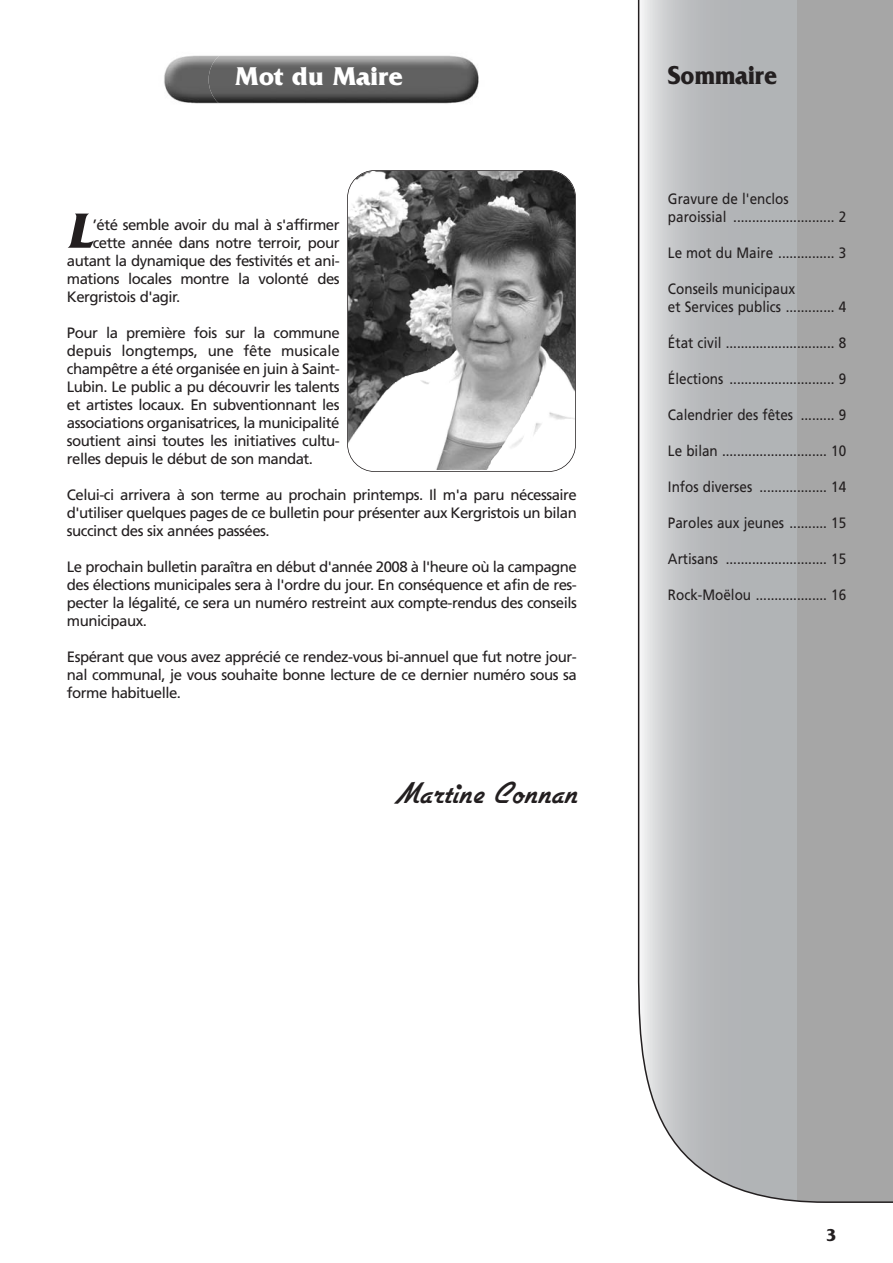
<style>
.page{position:relative;width:893px;height:1263px;background:#fff}
.page>*{position:absolute;margin:0;border:0;box-sizing:border-box;transform-origin:0 0}
.t1{font:italic 700 51.9px "Friz Quadrata";color:#231f20}
.t2{font:700 28.5px "Gillies";color:#231f20}
.t3{font:700 27px "Friz Quadrata";color:#fff}
.t4{font:700 27px "Friz Quadrata";color:#231f20;scale:.9 1}
.t5{font:700 18px "Friz Quadrata";color:#231f20}
.t6{font:15px/18px "Frutiger";letter-spacing:-.035em;color:#231f20;text-align:justify}
.t7{font:15px/18px "Frutiger";color:#231f20;scale:.9 1}
</style>
<div class="page">
<svg style="left:638px;top:0;width:255px;height:1203px;background:#b4b5b6"></svg>
<img style="left:348px;top:171px;width:227px;height:299px">
<div style="left:347px;top:170px;width:229px;height:302px;border:1px solid #231f20;border-radius:28px"></div>
<img style="left:153px;top:47px;width:306px;height:66px;border-radius:33px">
<img style="left:209px;top:47px;width:276px;height:66px;border-radius:33px">
<h3 class="t3" style="left:235px;top:66px;width:169px">Mot du Maire</h3>
<h1 class="t1" style="left:67px;top:213px;width:37px">L</h1>
<p class="t6" style="left:93px;top:217px;width:248px">’été semble avoir du mal à s'affirmer</p>
<p class="t6" style="left:93px;top:235px;width:248px">cette année dans notre terroir, pour</p>
<p class="t6" style="left:67px;top:253px;width:274px">autant la dynamique des festivités et ani-</p>
<p class="t6" style="left:67px;top:271px;width:274px">mations locales montre la volonté des</p>
<p class="t6" style="left:67px;top:289px;width:115px">Kergristois d'agir.</p>
<p class="t6" style="left:67px;top:325px;width:274px">Pour la première fois sur la commune depuis longtemps, une fête musicale champêtre a été organisée en juin à Saint-Lubin. Le public a pu découvrir les talents et artistes locaux. En subventionnant les associations organisatrices, la municipalité soutient ainsi toutes les initiatives cultu&shy;relles depuis le début de son mandat.</p>
<p class="t6" style="left:67px;top:487px;width:511px">Celui-ci arrivera à son terme au prochain printemps. Il m'a paru nécessaire d'utiliser quelques pages de ce bulletin pour présenter aux Kergristois un bilan succinct des six années passées.</p>
<p class="t6" style="left:67px;top:559px;width:511px">Le prochain bulletin paraîtra en début d'année 2008 à l'heure où la campagne des élections municipales sera à l'ordre du jour. En conséquence et afin de res&shy;pecter la légalité, ce sera un numéro restreint aux compte-rendus des conseils municipaux.</p>
<p class="t6" style="left:67px;top:649px;width:511px">Espérant que vous avez apprécié ce rendez-vous bi-annuel que fut notre jour&shy;nal communal, je vous souhaite bonne lecture de ce dernier numéro sous sa forme habituelle.</p>
<h2 class="t2" style="left:395px;top:779px;width:182px">Martine Connan</h2>
<h3 class="t4" style="left:668px;top:66px;width:123px">Sommaire</h3>
<p class="t7" style="left:668px;top:191px;width:200px">Gravure de l'enclos paroissial ........................... 2</p>
<p class="t7" style="left:668px;top:245px;width:200px">Le mot du Maire ............... 3</p>
<p class="t7" style="left:668px;top:281px;width:200px">Conseils municipaux<br>et Services publics ............. 4</p>
<p class="t7" style="left:668px;top:335px;width:200px">État civil ............................. 8</p>
<p class="t7" style="left:668px;top:371px;width:200px">Élections ............................ 9</p>
<p class="t7" style="left:668px;top:407px;width:200px">Calendrier des fêtes ......... 9</p>
<p class="t7" style="left:668px;top:443px;width:200px">Le bilan ............................ 10</p>
<p class="t7" style="left:668px;top:479px;width:200px">Infos diverses .................. 14</p>
<p class="t7" style="left:668px;top:515px;width:200px">Paroles aux jeunes .......... 15</p>
<p class="t7" style="left:668px;top:551px;width:200px">Artisans ........................... 15</p>
<p class="t7" style="left:668px;top:587px;width:200px">Rock-Moëlou ................... 16</p>
<p class="t5" style="left:826px;top:1229px;width:12px">3</p>
</div>
